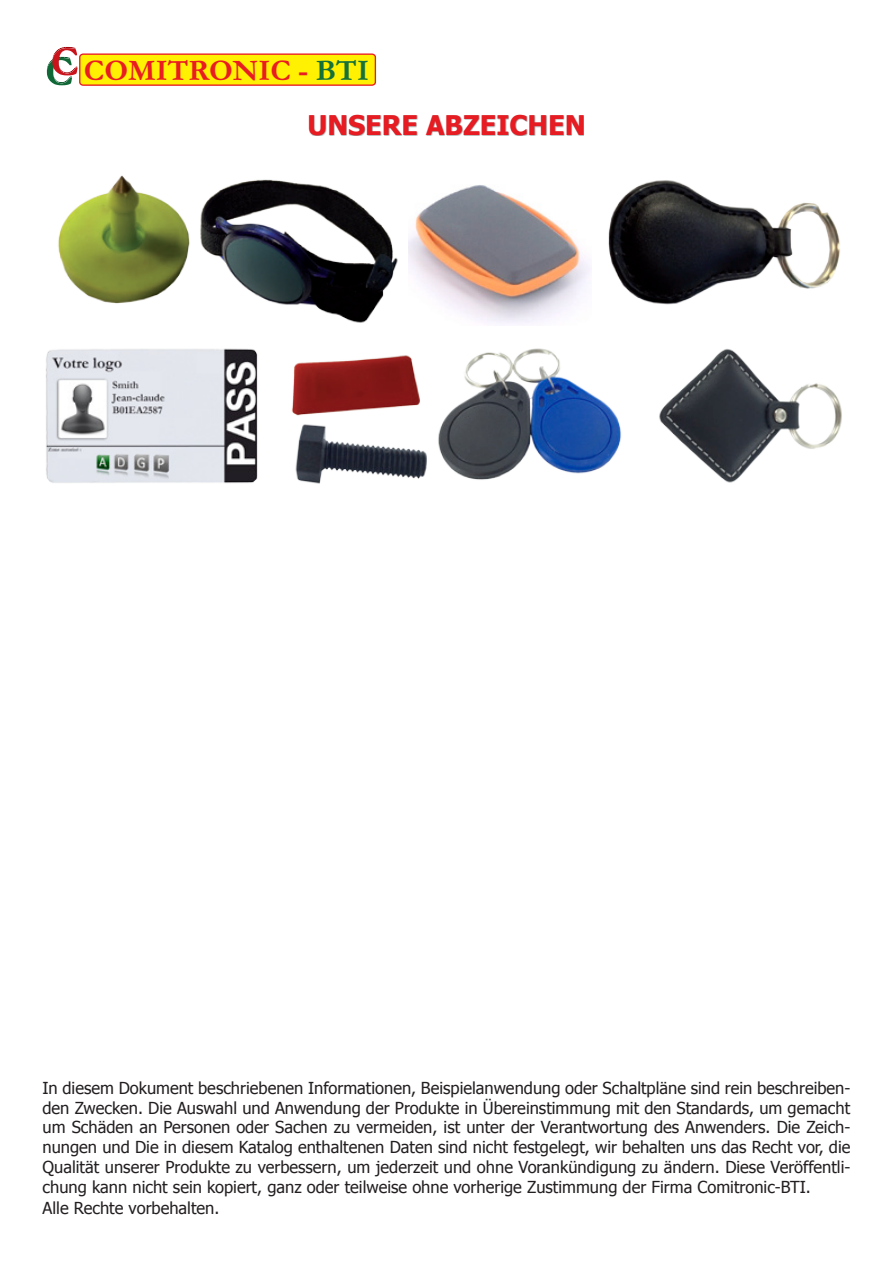
<style>
.page{position:relative;width:893px;height:1263px;background:#fff}
.page>*{position:absolute;margin:0;border:0;box-sizing:border-box;transform-origin:0 0}
.t1{font:700 30.15px "Garamond";color:#e91c22}
.t2{font:700 27px "Tahoma";color:#e71b22}
.t3{font:16.5px/19.8px "Tahoma";color:#231f20;text-align:justify}
.s1{color:#157039}
</style>
<div class="page">
<div style="left:80px;top:54px;width:295px;height:31px;background:#fff101;border-radius:3px"></div>
<div style="left:79px;top:53px;width:297px;height:33px;border:1px solid #e91c22;border-radius:3px"></div>
<svg style="left:47px;top:47px;width:31px;height:38px"></svg>
<div style="left:309px;top:115px;width:275px;height:21px;background:#231f20;opacity:.5"></div>
<img style="left:58px;top:175px;width:132px;height:129px">
<img style="left:200px;top:179px;width:198px;height:144px">
<img style="left:608px;top:180px;width:232px;height:125px">
<img style="left:292px;top:355px;width:128px;height:61px">
<img style="left:408px;top:185px;width:183px;height:139px">
<img style="left:46px;top:348px;width:212px;height:135px">
<img style="left:295px;top:424px;width:132px;height:60px">
<img style="left:438px;top:348px;width:183px;height:132px">
<img style="left:659px;top:349px;width:183px;height:134px">
<h1 class="t1" style="left:84px;top:52px;width:287px">COMITRONIC - <span class="s1">BTI</span></h1>
<h2 class="t2" style="left:307px;top:108px;width:280px">UNSERE ABZEICHEN</h2>
<p class="t3" style="left:43px;top:1077px;width:809px">In diesem Dokument beschriebenen Informationen, Beispielanwendung oder Schaltpläne sind rein beschreiben&shy;den Zwecken. Die Auswahl und Anwendung der Produkte in Übereinstimmung mit den Standards, um gemacht um Schäden an Personen oder Sachen zu vermeiden, ist unter der Verantwortung des Anwenders. Die Zeich&shy;nungen und Die in diesem Katalog enthaltenen Daten sind nicht festgelegt, wir behalten uns das Recht vor, die Qualität unserer Produkte zu verbessern, um jederzeit und ohne Vorankündigung zu ändern. Diese Veröffentli&shy;chung kann nicht sein kopiert, ganz oder teilweise ohne vorherige Zustimmung der Firma Comitronic-BTI.</p>
<p class="t3" style="left:43px;top:1198px;width:178px">Alle Rechte vorbehalten.</p>
</div>
